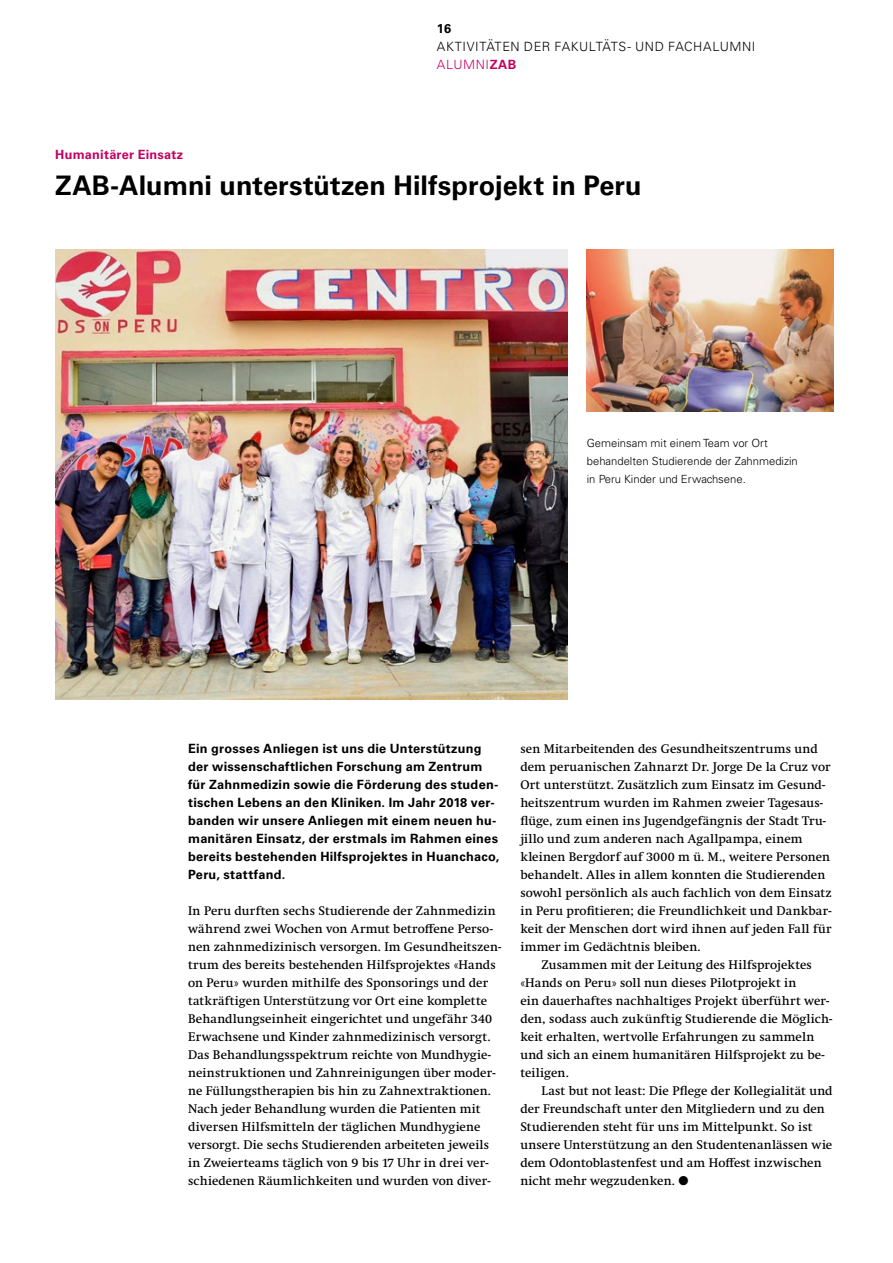
<style>
.page{position:relative;width:893px;height:1263px;background:#fff}
.page>*{position:absolute;margin:0;border:0;box-sizing:border-box;transform-origin:0 0}
.t1{font:700 27px "Univers LT Std";letter-spacing:.005em;color:#000}
.t2{font:12.75px/18px "Swift Neue LT Pro";letter-spacing:.015em;color:#000}
.t3{font:700 12.75px/18px "Univers LT Std";letter-spacing:.02em;color:#000}
.t4{font:300 12.75px/18px "Univers LT Std";letter-spacing:.04em;color:#000}
.t5{font:700 12.75px "Univers LT Std";letter-spacing:.02em;color:#c30061}
.t6{font:300 11.25px/18px "Univers LT Std";color:#000}
.s1{color:#c30061}
.s2{font-weight:700;color:#c30061}
</style>
<div class="page">
<img style="left:55px;top:249px;width:513px;height:450px">
<img style="left:587px;top:249px;width:246px;height:162px">
<p class="t3" style="left:437px;top:20px;width:16px">16</p>
<p class="t4" style="left:437px;top:38px;width:320px">AKTIVITÄTEN DER FAKULTÄTS- UND FACHALUMNI<br><span class="s1">ALUMNI</span><span class="s2">ZAB</span></p>
<p class="t5" style="left:55px;top:147px;width:130px">Humanitärer Einsatz</p>
<h1 class="t1" style="left:55px;top:170px;width:588px">ZAB-Alumni unterstützen Hilfsprojekt in Peru</h1>
<p class="t6" style="left:587px;top:434px;width:213px">Gemeinsam mit einem Team vor Ort behandelten Studierende der Zahnmedizin in Peru Kinder und Erwachsene.</p>
<p class="t3" style="left:188px;top:740px;width:313px">Ein grosses Anliegen ist uns die Unterstützung der wissenschaftlichen Forschung am Zentrum für Zahnmedizin sowie die Förderung des studen&shy;tischen Lebens an den Kliniken. Im Jahr 2018 ver&shy;banden wir unsere Anliegen mit einem neuen hu&shy;manitären Einsatz, der erstmals im Rahmen eines bereits bestehenden Hilfsprojektes in Huanchaco, Peru, stattfand.</p>
<p class="t2" style="left:188px;top:902px;width:315px">In Peru durften sechs Studierende der Zahnmedizin während zwei Wochen von Armut betroffene Perso&shy;nen zahnmedizinisch versorgen. Im Gesundheitszen&shy;trum des bereits bestehenden Hilfsprojektes «Hands on Peru» wurden mithilfe des Sponsorings und der tatkräftigen Unterstützung vor Ort eine komplette Behandlungseinheit eingerichtet und ungefähr 340<br>Erwachsene und Kinder zahnmedizinisch versorgt.<br>Das Behandlungsspektrum reichte von Mundhygie&shy;neinstruktionen und Zahnreinigungen über moder&shy;ne Füllungstherapien bis hin zu Zahnextraktionen.<br>Nach jeder Behandlung wurden die Patienten mit diversen Hilfsmitteln der täglichen Mundhygiene versorgt. Die sechs Studierenden arbeiteten jeweils in Zweierteams täglich von 9 bis 17 Uhr in drei ver&shy;schiedenen Räumlichkeiten und wurden von diver-</p>
<p class="t2" style="left:520px;top:740px;width:299px">sen Mitarbeitenden des Gesundheitszentrums und</p>
<p class="t2" style="left:520px;top:758px;width:311px">dem peruanischen Zahnarzt Dr. Jorge De la Cruz vor</p>
<p class="t2" style="left:520px;top:776px;width:306px">Ort unterstützt. Zusätzlich zum Einsatz im Gesund-</p>
<p class="t2" style="left:520px;top:794px;width:304px">heitszentrum wurden im Rahmen zweier Tagesaus-</p>
<p class="t2" style="left:520px;top:812px;width:307px">flüge, zum einen ins Jugendgefängnis der Stadt Tru-</p>
<p class="t2" style="left:520px;top:830px;width:284px">jillo und zum anderen nach Agallpampa, einem</p>
<p class="t2" style="left:520px;top:848px;width:311px">kleinen Bergdorf auf 3000 m ü. M., weitere Personen</p>
<p class="t2" style="left:520px;top:866px;width:306px">behandelt. Alles in allem konnten die Studierenden</p>
<p class="t2" style="left:520px;top:884px;width:313px">sowohl persönlich als auch fachlich von dem Einsatz</p>
<p class="t2" style="left:520px;top:902px;width:313px">in Peru profitieren; die Freundlichkeit und Dankbar-</p>
<p class="t2" style="left:520px;top:920px;width:313px">keit der Menschen dort wird ihnen auf jeden Fall für</p>
<p class="t2" style="left:520px;top:938px;width:182px">immer im Gedächtnis bleiben.</p>
<p class="t2" style="left:542px;top:956px;width:272px">Zusammen mit der Leitung des Hilfsprojektes</p>
<p class="t2" style="left:520px;top:974px;width:278px">«Hands on Peru» soll nun dieses Pilotprojekt in</p>
<p class="t2" style="left:520px;top:992px;width:311px">ein dauerhaftes nachhaltiges Projekt überführt wer-</p>
<p class="t2" style="left:520px;top:1010px;width:313px">den, sodass auch zukünftig Studierende die Möglich-</p>
<p class="t2" style="left:520px;top:1028px;width:295px">keit erhalten, wertvolle Erfahrungen zu sammeln</p>
<p class="t2" style="left:520px;top:1046px;width:306px">und sich an einem humanitären Hilfsprojekt zu be-</p>
<p class="t2" style="left:520px;top:1064px;width:50px">teiligen.</p>
<p class="t2" style="left:542px;top:1082px;width:292px">Last but not least: Die Pflege der Kollegialität und</p>
<p class="t2" style="left:520px;top:1100px;width:306px">der Freundschaft unter den Mitgliedern und zu den</p>
<p class="t2" style="left:520px;top:1118px;width:294px">Studierenden steht für uns im Mittelpunkt. So ist</p>
<p class="t2" style="left:520px;top:1136px;width:313px">unsere Unterstützung an den Studentenanlässen wie</p>
<p class="t2" style="left:520px;top:1154px;width:303px">dem Odontoblastenfest und am Hoffest inzwischen</p>
<p class="t2" style="left:520px;top:1172px;width:170px">nicht mehr wegzudenken. ●</p>
</div>
